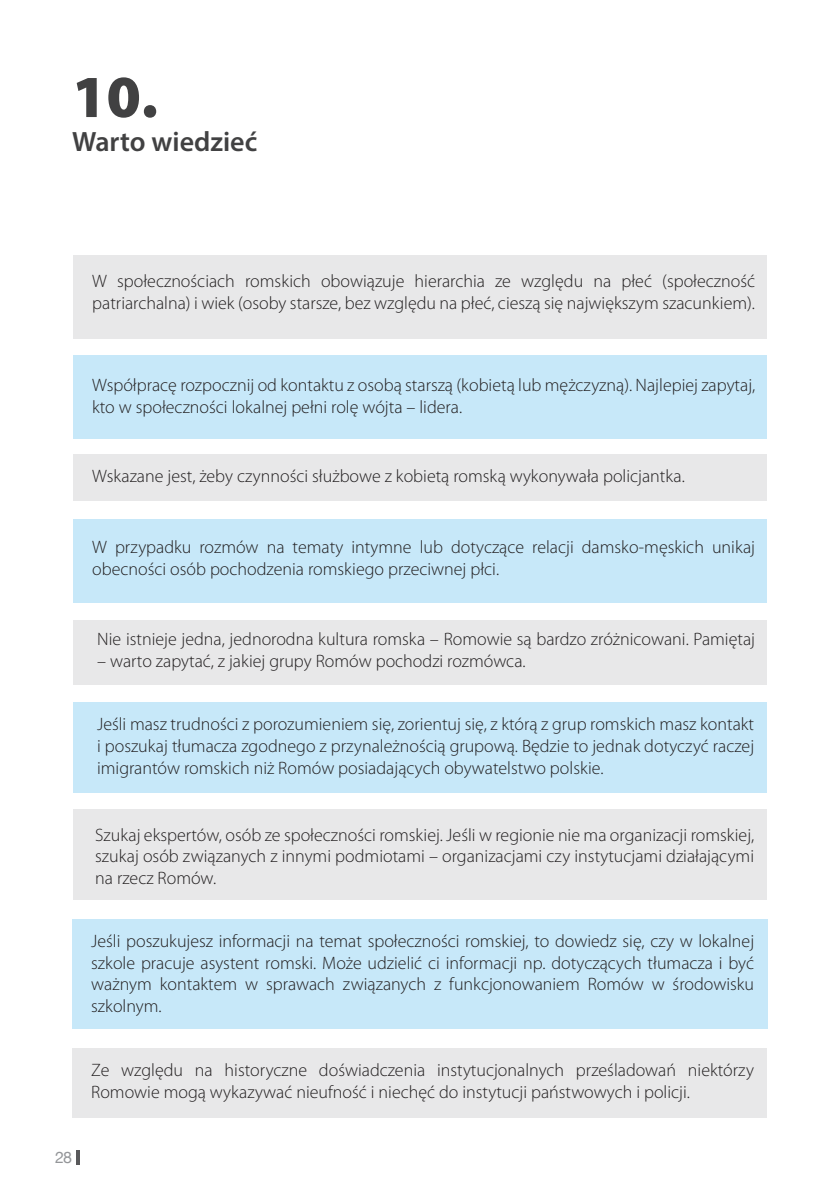
<style>
.page{position:relative;width:840px;height:1191px;background:#fff}
.page>*{position:absolute;margin:0;border:0;box-sizing:border-box;transform-origin:0 0}
.t1{font:900 60px "Myriad Pro";color:#414142}
.t2{font:600 28px "Myriad Pro";color:#414142}
.t3{font:300 18px/21.6px "Myriad Pro";color:#221f20}
.t4{font:16px "Helvetica Neue";color:#949699}
</style>
<div class="page">
<hr style="left:77px;top:1150px;width:3px;height:14px;background:#59595b">
<div style="left:73px;top:255px;width:693px;height:83px;background:#e8e8e9"></div>
<div style="left:73px;top:355px;width:693px;height:83px;background:#c7e8f9"></div>
<div style="left:73px;top:454px;width:693px;height:46px;background:#e8e8e9"></div>
<div style="left:72px;top:919px;width:695px;height:109px;background:#c7e8f9"></div>
<div style="left:72px;top:1048px;width:694px;height:70px;background:#e8e8e9"></div>
<div style="left:73px;top:520px;width:693px;height:83px;background:#c7e8f9"></div>
<div style="left:73px;top:620px;width:693px;height:65px;background:#e8e8e9"></div>
<div style="left:73px;top:702px;width:693px;height:90px;background:#c7e8f9"></div>
<div style="left:73px;top:809px;width:693px;height:91px;background:#e8e8e9"></div>
<h1 class="t1" style="left:72px;top:63px;width:87px">10.</h1>
<h2 class="t2" style="left:72px;top:123px;width:186px">Warto wiedzieć</h2>
<p class="t3" style="left:92px;top:270px;width:664px">W społecznościach romskich obowiązuje hierarchia ze względu na płeć (społeczność patriarchalna) i wiek (osoby starsze, bez względu na płeć, cieszą się największym szacunkiem).</p>
<p class="t3" style="left:92px;top:374px;width:664px">Współpracę rozpocznij od kontaktu z osobą starszą (kobietą lub mężczyzną). Najlepiej zapytaj, kto w społeczności lokalnej pełni rolę wójta – lidera.</p>
<p class="t3" style="left:92px;top:465px;width:594px">Wskazane jest, żeby czynności służbowe z kobietą romską wykonywała policjantka.</p>
<p class="t3" style="left:92px;top:536px;width:664px">W przypadku rozmów na tematy intymne lub dotyczące relacji damsko-męskich unikaj obecności osób pochodzenia romskiego przeciwnej płci.</p>
<p class="t3" style="left:97px;top:629px;width:659px">Nie istnieje jedna, jednorodna kultura romska – Romowie są bardzo zróżnicowani. Pamiętaj</p>
<p class="t3" style="left:97px;top:650px;width:430px">– warto zapytać, z jakiej grupy Romów pochodzi rozmówca.</p>
<p class="t3" style="left:97px;top:714px;width:658px;text-align:justify">Jeśli masz trudności z porozumieniem się, zorientuj się, z którą z grup romskich masz kontakt i poszukaj tłumacza zgodnego z przynależnością grupową. Będzie to jednak dotyczyć raczej imigrantów romskich niż Romów posiadających obywatelstwo polskie.</p>
<p class="t3" style="left:95px;top:824px;width:660px;text-align:justify">Szukaj ekspertów, osób ze społeczności romskiej. Jeśli w regionie nie ma organizacji romskiej, szukaj osób związanych z innymi podmiotami – organizacjami czy instytucjami działającymi na rzecz Romów.</p>
<p class="t3" style="left:91px;top:930px;width:664px;text-align:justify">Jeśli poszukujesz informacji na temat społeczności romskiej, to dowiedz się, czy w lokalnej szkole pracuje asystent romski. Może udzielić ci informacji np. dotyczących tłumacza i być ważnym kontaktem w sprawach związanych z funkcjonowaniem Romów w środowisku szkolnym.</p>
<p class="t4" style="left:55px;top:1145px;width:18px">28</p>
<p class="t3" style="left:91px;top:1060px;width:664px">Ze względu na historyczne doświadczenia instytucjonalnych prześladowań niektórzy<br>Romowie mogą wykazywać nieufność i niechęć do instytucji państwowych i policji.</p>
</div>
